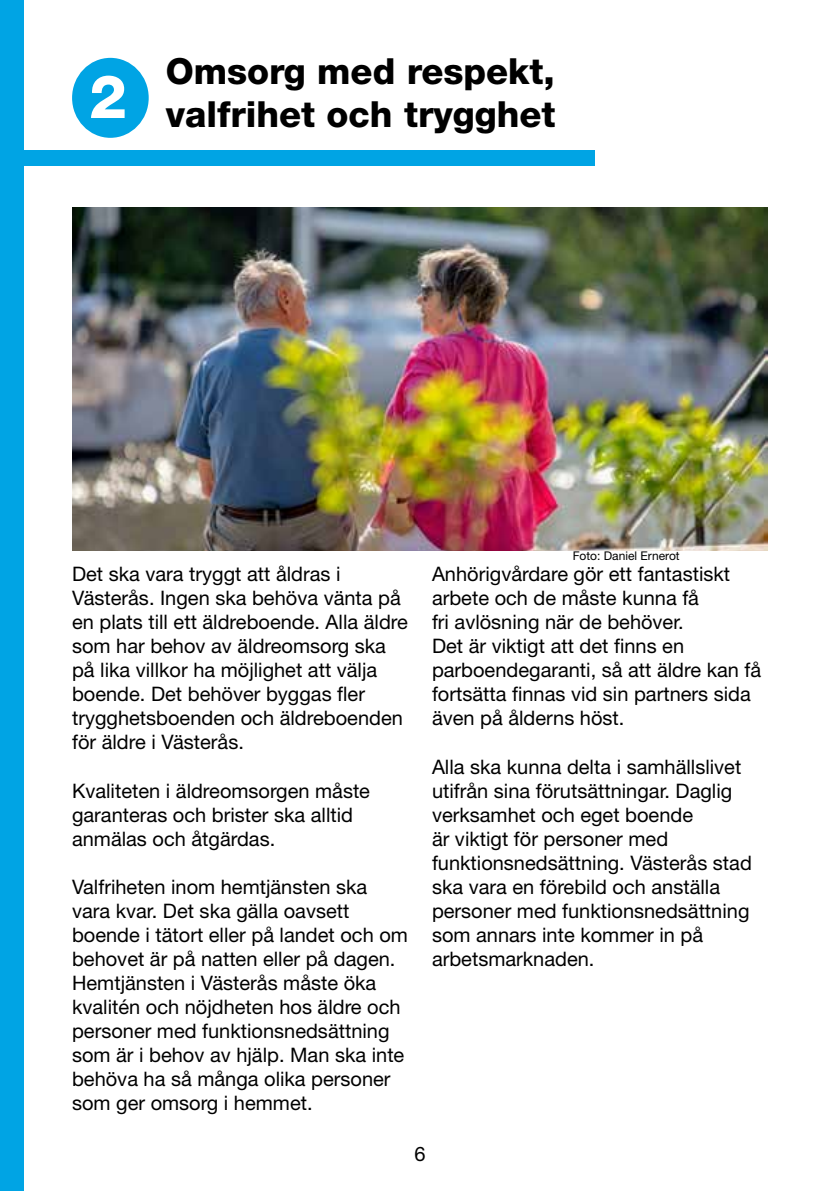
<style>
.page{position:relative;width:840px;height:1191px;background:#fff}
.page>*{position:absolute;margin:0;border:0;box-sizing:border-box;transform-origin:0 0}
.t1{font:800 36px/43.2px "Helvetica Neue LT Std";color:#000;text-align:right}
.t2{font:20px/24px "Helvetica Neue LT Std";color:#000}
.t3{font:12px "Helvetica Neue LT Std";color:#000}
</style>
<div class="page">
<div style="left:0;top:0;width:24px;height:1191px;background:#00a4e4"></div>
<img style="left:72px;top:207px;width:695px;height:343px">
<div style="left:72px;top:58px;width:77px;height:80px;background:#00a4e4;border-radius:50%"></div>
<div style="left:0;top:150px;width:594px;height:15px;background:#00a4e4"></div>
<h1 class="t1" style="left:89px;top:49px;width:467px">Omsorg med respekt,<br><sup>2</sup> valfrihet och trygghet</h1>
<p class="t3" style="left:572px;top:549px;width:108px">Foto: Daniel Ernerot</p>
<p class="t2" style="left:72px;top:562px;width:337px">Det ska vara tryggt att åldras i Västerås. Ingen ska behöva vänta på en plats till ett äldreboende. Alla äldre som har behov av äldreomsorg ska på lika villkor ha möjlighet att välja boende. Det behöver byggas fler trygghetsboenden och äldreboenden för äldre i Västerås.</p>
<p class="t2" style="left:72px;top:778px;width:299px">Kvaliteten i äldreomsorgen måste garanteras och brister ska alltid anmälas och åtgärdas.</p>
<p class="t2" style="left:72px;top:874px;width:337px">Valfriheten inom hemtjänsten ska vara kvar. Det ska gälla oavsett boende i tätort eller på landet och om behovet är på natten eller på dagen.<br>Hemtjänsten i Västerås måste öka kvalitén och nöjdheten hos äldre och personer med funktionsnedsättning som är i behov av hjälp. Man ska inte behöva ha så många olika personer som ger omsorg i hemmet.</p>
<p class="t2" style="left:432px;top:562px;width:330px">Anhörigvårdare gör ett fantastiskt arbete och de måste kunna få<br>fri avlösning när de behöver.<br>Det är viktigt att det finns en parboendegaranti, så att äldre kan få fortsätta finnas vid sin partners sida även på ålderns höst.</p>
<p class="t2" style="left:432px;top:754px;width:321px">Alla ska kunna delta i samhällslivet utifrån sina förutsättningar. Daglig verksamhet och eget boende<br>är viktigt för personer med funktionsnedsättning. Västerås stad ska vara en förebild och anställa personer med funktionsnedsättning som annars inte kommer in på arbetsmarknaden.</p>
<p class="t2" style="left:414px;top:1142px;width:13px">6</p>
</div>
